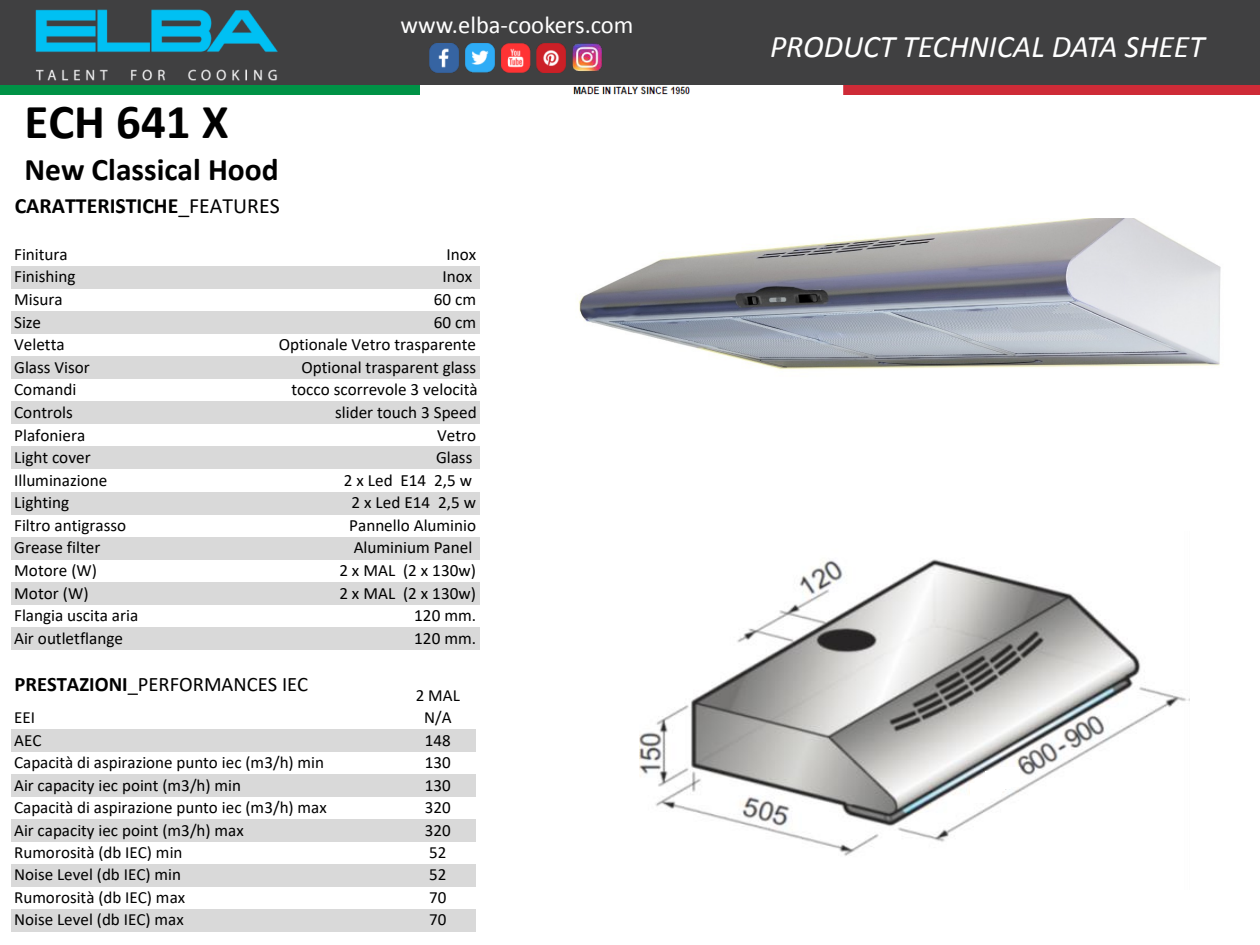
<style>
.page{position:relative;width:1260px;height:945px;background:#fff}
.page>*{position:absolute;margin:0;border:0;box-sizing:border-box;transform-origin:0 0}
.t1{font:700 49px "Calibri";color:#000}
.t2{font:italic 31.5px "Calibri";color:#fff}
.t3{font:700 31.5px "Calibri";color:#000}
.t4{font:24.5px "Calibri";color:#fff}
.t5{font:700 21.88px "Calibri";color:#000}
.t6{font:20.65px "Calibri";color:#000}
.t7{font:17.15px/22.6px "Calibri";color:#000;text-align:right}
.t8{font:16.97px/22.4px "Calibri";color:#000}
.s1{font-style:inherit}
.s2{font-weight:400}
.s3{font-weight:700}
</style>
<div class="page">
<img style="left:0;top:0;width:330px;height:85px">
<div style="left:330px;top:0;width:930px;height:85px;background:#404041"></div>
<img style="left:0;top:85px;width:1260px;height:9px">
<img style="left:429px;top:43px;width:29px;height:29px">
<img style="left:465px;top:43px;width:29px;height:29px">
<img style="left:501px;top:43px;width:30px;height:30px">
<img style="left:537px;top:43px;width:29px;height:29px">
<img style="left:571px;top:43px;width:33px;height:29px">
<img style="left:640px;top:559px;width:550px;height:297px">
<img style="left:577px;top:218px;width:644px;height:152px">
<img style="left:1001px;top:768px;width:19px;height:19px">
<img style="left:986px;top:771px;width:19px;height:19px">
<img style="left:995px;top:789px;width:6px;height:8px">
<img style="left:970px;top:784px;width:19px;height:19px">
<img style="left:976px;top:778px;width:19px;height:19px">
<img style="left:991px;top:770px;width:19px;height:19px">
<div style="left:12px;top:266px;width:468px;height:23px;background:#d9d9d9"></div>
<div style="left:12px;top:311px;width:468px;height:23px;background:#d9d9d9"></div>
<div style="left:12px;top:356px;width:468px;height:23px;background:#d9d9d9"></div>
<div style="left:12px;top:401px;width:468px;height:23px;background:#d9d9d9"></div>
<div style="left:12px;top:447px;width:468px;height:22px;background:#d9d9d9"></div>
<div style="left:12px;top:492px;width:468px;height:22px;background:#d9d9d9"></div>
<div style="left:12px;top:537px;width:468px;height:23px;background:#d9d9d9"></div>
<div style="left:12px;top:582px;width:468px;height:23px;background:#d9d9d9"></div>
<div style="left:12px;top:627px;width:468px;height:23px;background:#d9d9d9"></div>
<div style="left:12px;top:729px;width:464px;height:23px;background:#d9d9d9"></div>
<div style="left:12px;top:774px;width:464px;height:23px;background:#d9d9d9"></div>
<div style="left:12px;top:819px;width:464px;height:23px;background:#d9d9d9"></div>
<div style="left:12px;top:864px;width:464px;height:23px;background:#d9d9d9"></div>
<div style="left:12px;top:909px;width:464px;height:22px;background:#d9d9d9"></div>
<h1 class="t1" style="left:25px;top:87px;width:206px"><span class="s1">E</span>CH 641 X</h1>
<h2 class="t3" style="left:24px;top:148px;width:256px">New Classical Hood</h2>
<p class="t5" style="left:15px;top:197px;width:267px">CARATTERISTICHE<span class="s2">_FEATURES</span></p>
<h3 class="t4" style="left:401px;top:9px;width:234px">www.elba-cookers.com</h3>
<p class="t7" style="left:14px;top:244px;width:55px">Finitura</p>
<p class="t7" style="left:446px;top:244px;width:31px">Inox</p>
<p class="t7" style="left:14px;top:267px;width:63px">Finishing</p>
<p class="t7" style="left:443px;top:267px;width:31px">Inox</p>
<p class="t7" style="left:14px;top:289px;width:50px;text-align:left">Misura<br>Size</p>
<p class="t7" style="left:434px;top:289px;width:44px">60 cm</p>
<p class="t7" style="left:279px;top:312px;width:199px">60 cm<br>Optionale Vetro trasparente</p>
<p class="t7" style="left:14px;top:335px;width:52px">Veletta</p>
<p class="t7" style="left:14px;top:357px;width:77px">Glass Visor</p>
<p class="t7" style="left:301px;top:357px;width:176px">Optional trasparent glass</p>
<p class="t7" style="left:14px;top:380px;width:64px">Comandi</p>
<p class="t7" style="left:291px;top:378px;width:188px">tocco scorrevole 3 velocità</p>
<p class="t7" style="left:14px;top:402px;width:60px">Controls</p>
<p class="t7" style="left:335px;top:401px;width:143px">slider touch 3 Speed<br>Vetro</p>
<p class="t7" style="left:14px;top:448px;width:78px">Light cover</p>
<p class="t7" style="left:436px;top:448px;width:38px">Glass</p>
<p class="t7" style="left:14px;top:470px;width:95px">Illuminazione</p>
<p class="t7" style="left:344px;top:470px;width:130px">2 x Led E14 2,5 w</p>
<p class="t7" style="left:14px;top:493px;width:56px">Lighting</p>
<p class="t7" style="left:352px;top:493px;width:126px">2 x Led E14 2,5 w</p>
<p class="t7" style="left:14px;top:515px;width:114px">Filtro antigrasso</p>
<p class="t7" style="left:349px;top:515px;width:128px">Pannello Aluminio</p>
<p class="t7" style="left:14px;top:538px;width:88px">Grease filter</p>
<p class="t7" style="left:354px;top:538px;width:120px">Aluminium Panel</p>
<p class="t7" style="left:14px;top:560px;width:84px">Motore (W)</p>
<p class="t7" style="left:339px;top:560px;width:138px">2 x MAL (2 x 130w)</p>
<p class="t7" style="left:14px;top:583px;width:76px">Motor (W)</p>
<p class="t7" style="left:339px;top:583px;width:138px">2 x MAL (2 x 130w)</p>
<p class="t7" style="left:14px;top:606px;width:126px">Flangia uscita aria</p>
<p class="t7" style="left:412px;top:606px;width:66px">.120 mm.</p>
<p class="t7" style="left:14px;top:628px;width:110px">Air outletflange</p>
<p class="t7" style="left:413px;top:628px;width:65px">.120 mm.</p>
<p class="t7" style="left:14px;top:425px;width:73px">Plafoniera</p>
<p class="t6" style="left:15px;top:675px;width:295px"><span class="s3">PRESTAZIONI</span>_PERFORMANCES IEC</p>
<p class="t8" style="left:14px;top:708px;width:22px">EEI</p>
<p class="t8" style="left:416px;top:686px;width:46px;text-align:center">2 MAL<br>N/A</p>
<p class="t8" style="left:14px;top:730px;width:29px">AEC</p>
<p class="t8" style="left:425px;top:730px;width:28px">148<br>130</p>
<p class="t8" style="left:14px;top:775px;width:229px">Air capacity iec point (m3/h) min</p>
<p class="t8" style="left:425px;top:775px;width:28px">130<br>320</p>
<p class="t8" style="left:14px;top:820px;width:231px">Air capacity iec point (m3/h) max</p>
<p class="t8" style="left:425px;top:820px;width:28px">320</p>
<p class="t8" style="left:14px;top:843px;width:170px">Rumorosità (db IEC) min</p>
<p class="t8" style="left:429px;top:843px;width:19px">52</p>
<p class="t8" style="left:14px;top:865px;width:168px">Noise Level (db IEC) min</p>
<p class="t8" style="left:429px;top:865px;width:19px">52</p>
<p class="t8" style="left:14px;top:887px;width:173px">Rumorosità (db IEC) max</p>
<p class="t8" style="left:429px;top:887px;width:19px">70</p>
<p class="t8" style="left:14px;top:910px;width:171px">Noise Level (db IEC) max</p>
<p class="t8" style="left:429px;top:910px;width:19px">70</p>
<p class="t8" style="left:14px;top:753px;width:312px">Capacità di aspirazione punto iec (m3/h) min</p>
<p class="t8" style="left:14px;top:798px;width:314px">Capacità di aspirazione punto iec (m3/h) max</p>
<h2 class="t2" style="left:770px;top:25px;width:436px">PRODUCT TECHNICAL DATA SHEET</h2>
</div>
